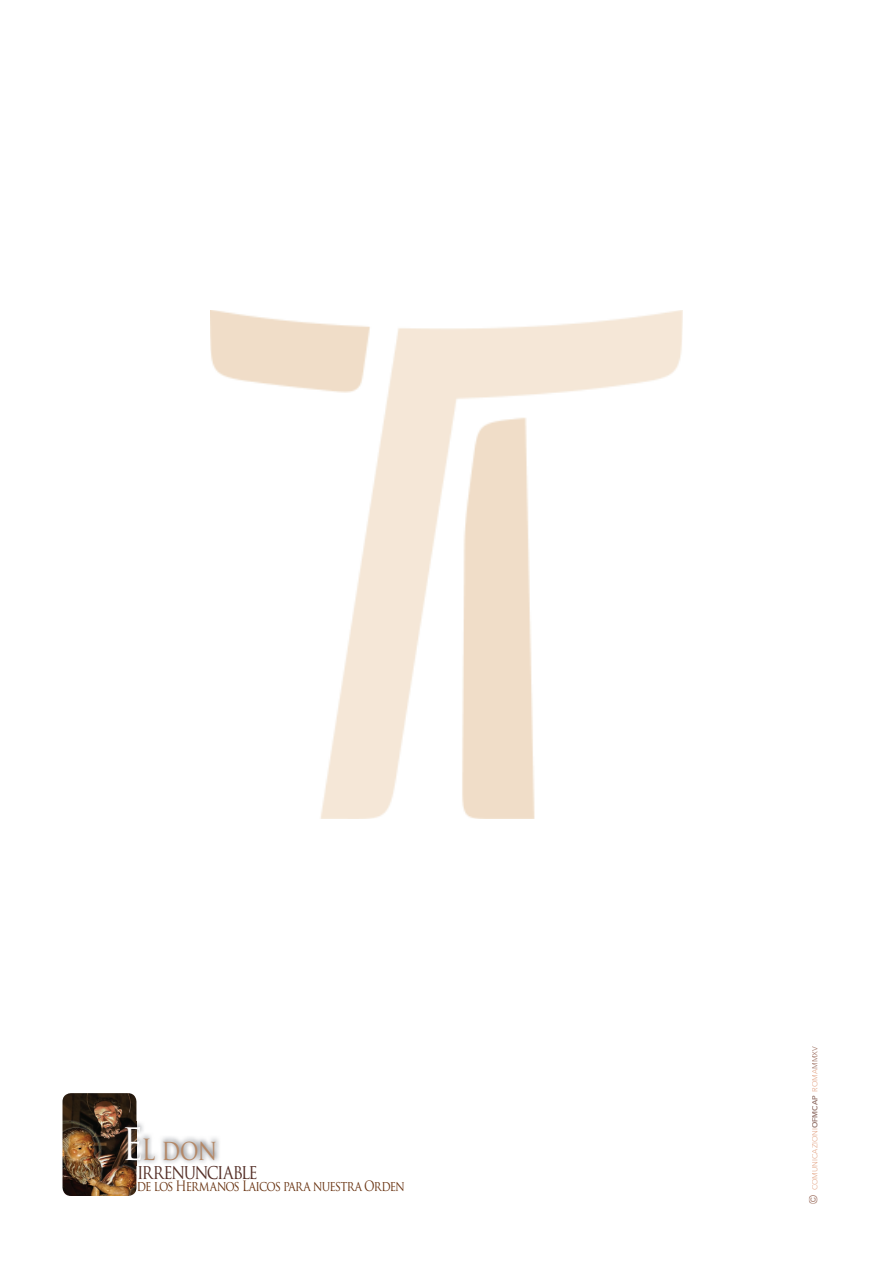
<style>
.page{position:relative;width:893px;height:1263px;background:#fff}
.page>*{position:absolute;margin:0;border:0;box-sizing:border-box;transform-origin:0 0}
.t1{font:28.35px "Trajan Pro";color:#b48867;scale:.83 1}
.t2{font:20.25px "Trajan Pro";letter-spacing:-.09em;color:#542e26;scale:.83 1}
.t3{font:13.95px "Trajan Pro";letter-spacing:-.075em;color:#693311;scale:.83 1}
.t4{font:7.5px "Avenir Next";color:#e6ae92}
.s1{font-size:43.5px;color:#fff}
.s2{font-family:"Arial";font-size:12px;color:#a47a6c}
.s3{font-weight:600;color:#987971}
.s4{color:#a47a6c}
</style>
<div class="page">
<img style="left:210px;top:310px;width:473px;height:509px">
<img style="left:63px;top:1093px;width:73px;height:103px">
<img style="left:120px;top:1121px;width:99px;height:44px">
<h1 class="t1" style="left:122px;top:1131px;width:116px"><span class="s1">E</span>L don</h1>
<h2 class="t2" style="left:137px;top:1158px;width:147px">irrenunciable</h2>
<p class="t3" style="left:137px;top:1177px;width:324px">de los Hermanos Laicos para nuestra Orden</p>
<p class="t4" style="left:809px;top:1204px;width:159px;rotate:-90deg"><span class="s2">©</span> COMUNICAZIONI<span class="s3">OFMCAP</span> ROMA<span class="s4">MMXV</span></p>
</div>
